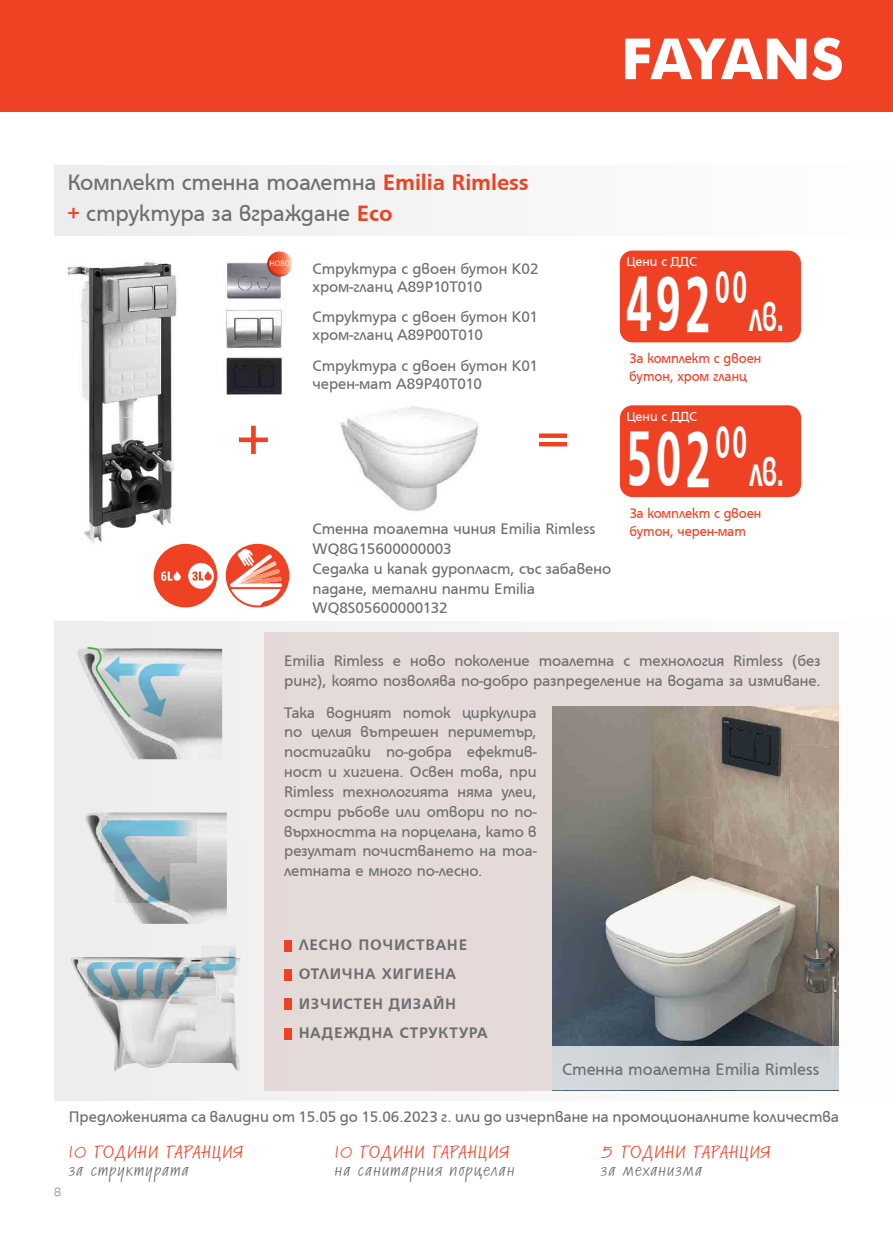
<style>
.page{position:relative;width:893px;height:1234px;background:#fff}
.page>*{position:absolute;margin:0;border:0;box-sizing:border-box;transform-origin:0 0}
.t1{font:700 85.05px "HS Grotesk Bg";letter-spacing:.09em;color:#fff;scale:.58 1}
.t2{font:65.7px "HS Grotesk Bg";color:#ef4123}
.t3{font:63.3px "HS Grotesk Bg";color:#ef4123}
.t4{font:700 45.75px "HS Grotesk Bg";color:#fff;scale:.61 1}
.t5{font:24px/30.6px "HS Grotesk Bg";letter-spacing:-.01em;color:#6d6e71}
.t6{font:18px "HS Grotesk Bg";color:#6d6e71}
.t7{font:16.5px/19.8px "HS Grotesk Bg";color:#6d6e71}
.t8{font:700 16.5px/29.5px "HS Grotesk Bg";letter-spacing:.05em;color:#6d6e71}
.t9{font:16.5px "Kremlin CTT";letter-spacing:.08em;color:#ef4123;scale:1.2 1}
.t10{font:16.5px "Kremlin CTT";letter-spacing:.08em;color:#6d6e71;scale:1.2 1}
.t11{font:15px/18px "HS Grotesk Bg";color:#ef4123;scale:.95 1}
.t12{font:14.1px "HS Grotesk Bg";color:#fff}
.t13{font:300 12px "Aktiv Grotesk";color:#808285}
.t14{font:7.95px "Myriad Pro";color:#fff}
.s1{font-weight:700;color:#ef4123}
</style>
<div class="page">
<div style="left:0;top:0;width:893px;height:112px;background:#ef4123"></div>
<svg style="left:812px;top:38px;width:30px;height:42px"></svg>
<svg style="left:625px;top:39px;width:181px;height:40px"></svg>
<div style="left:54px;top:621px;width:839px;height:479px;background:linear-gradient(to right,#ececec,#fafafb)"></div>
<div style="left:265px;top:631px;width:574px;height:458px;background:#e5dad9"></div>
<img style="left:340px;top:406px;width:138px;height:105px">
<svg style="left:226px;top:543px;width:63px;height:64px"></svg>
<div style="left:54px;top:166px;width:839px;height:70px;background:#f5f5f6"></div>
<img style="left:67px;top:261px;width:110px;height:283px">
<svg style="left:154px;top:543px;width:63px;height:64px"></svg>
<div style="left:284px;top:939px;width:8px;height:12px;background:#ef4123"></div>
<div style="left:284px;top:968px;width:8px;height:12px;background:#ef4123"></div>
<div style="left:284px;top:998px;width:8px;height:12px;background:#ef4123"></div>
<div style="left:284px;top:1027px;width:8px;height:12px;background:#ef4123"></div>
<img style="left:76px;top:648px;width:146px;height:111px">
<svg style="left:86px;top:646px;width:102px;height:72px;background:#b6c6c9"></svg>
<img style="left:84px;top:812px;width:143px;height:111px">
<svg style="left:101px;top:820px;width:96px;height:82px;background:#a0b4bc"></svg>
<img style="left:70px;top:956px;width:170px;height:114px">
<svg style="left:87px;top:945px;width:149px;height:54px;background:#b3c0c5"></svg>
<img style="left:552px;top:706px;width:287px;height:340px">
<div style="left:552px;top:1046px;width:287px;height:43px;background:#ced3d7"></div>
<div style="left:620px;top:405px;width:181px;height:92px;background:#ef4123;border-radius:13px"></div>
<div style="left:620px;top:250px;width:181px;height:92px;background:#ef4123;border-radius:13px"></div>
<img style="left:226px;top:262px;width:57px;height:37px">
<img style="left:226px;top:357px;width:56px;height:38px">
<img style="left:225px;top:309px;width:57px;height:40px">
<div style="left:271px;top:247px;width:25px;height:30px;background:#fff;opacity:.29"></div>
<div style="left:264px;top:251px;width:25px;height:27px;background:#000;opacity:.31"></div>
<h3 class="t5" style="left:67px;top:167px;width:463px">Комплект стенна тоалетна <span class="s1">Emilia Rimless +</span> структура за вграждане <span class="s1">Eco</span></h3>
<p class="t14" style="left:269px;top:258px;width:22px">НОВО</p>
<p class="t7" style="left:313px;top:260px;width:227px;line-height:18px">Структура с двоен бутон K02 хром-гланц A89P10T010</p>
<p class="t7" style="left:313px;top:308px;width:227px;line-height:18px">Структура с двоен бутон K01 хром-гланц A89P00T010</p>
<p class="t7" style="left:313px;top:357px;width:227px;line-height:18px">Структура с двоен бутон K01 черен-мат A89P40T010</p>
<h2 class="t2" style="left:236px;top:408px;width:35px">+</h2>
<h3 class="t3" style="left:537px;top:409px;width:34px">=</h3>
<p class="t7" style="left:313px;top:519px;width:300px">Стенна тоалетна чиния Emilia Rimless<br>WQ8G15600000003<br>Седалка и капак дуропласт, със забавено падане, метални панти Emilia<br>WQ8S05600000132</p>
<p class="t12" style="left:626px;top:254px;width:72px">Цени с ДДС</p>
<h1 class="t1" style="left:626px;top:259px;width:210px">492<sup>00</sup></h1>
<h3 class="t4" style="left:749px;top:292px;width:59px">лв.</h3>
<p class="t11" style="left:630px;top:350px;width:140px">За комплект с двоен бутон, хром гланц</p>
<p class="t12" style="left:626px;top:409px;width:72px">Цени с ДДС</p>
<h1 class="t1" style="left:626px;top:413px;width:210px">502<sup>00</sup></h1>
<h3 class="t4" style="left:749px;top:447px;width:59px">лв.</h3>
<p class="t11" style="left:630px;top:504px;width:140px">За комплект с двоен бутон, черен-мат</p>
<p class="t7" style="left:284px;top:651px;width:538px">Emilia Rimless е ново поколение тоалетна с технология Rimless (без ринг), която позволява по-добро разпределение на водата за измиване.</p>
<p class="t7" style="left:284px;top:702px;width:254px;text-align:justify">Така водният поток циркулира по целия вътрешен периметър, постигайки по-добра ефектив&shy;ност и хигиена. Освен това, при Rimless технологията няма улеи, остри ръбове или отвори по по&shy;върхността на порцелана, като в резултат почистването на тоа&shy;летната е много по-лесно.</p>
<p class="t8" style="left:299px;top:929px;width:190px">ЛЕСНО ПОЧИСТВАНЕ<br>ОТЛИЧНА ХИГИЕНА<br>ИЗЧИСТЕН ДИЗАЙН<br>НАДЕЖДНА СТРУКТУРА</p>
<p class="t6" style="left:562px;top:1059px;width:259px">Стенна тоалетна Emilia Rimless</p>
<p class="t13" style="left:54px;top:1184px;width:9px">8</p>
<p class="t7" style="left:69px;top:1106px;width:772px">Предложенията са валидни от 15.05 до 15.06.2023 г. или до изчерпване на промоционалните количества</p>
<p class="t9" style="left:69px;top:1140px;width:146px">10 ГОДИНИ ГАРАНЦИЯ</p>
<p class="t10" style="left:69px;top:1158px;width:101px">за структурата</p>
<p class="t9" style="left:335px;top:1140px;width:146px">10 ГОДИНИ ГАРАНЦИЯ</p>
<p class="t10" style="left:335px;top:1158px;width:151px">на санитарния порцелан</p>
<p class="t9" style="left:601px;top:1140px;width:142px">5 ГОДИНИ ГАРАНЦИЯ</p>
<p class="t10" style="left:601px;top:1158px;width:86px">за механизма</p>
</div>
